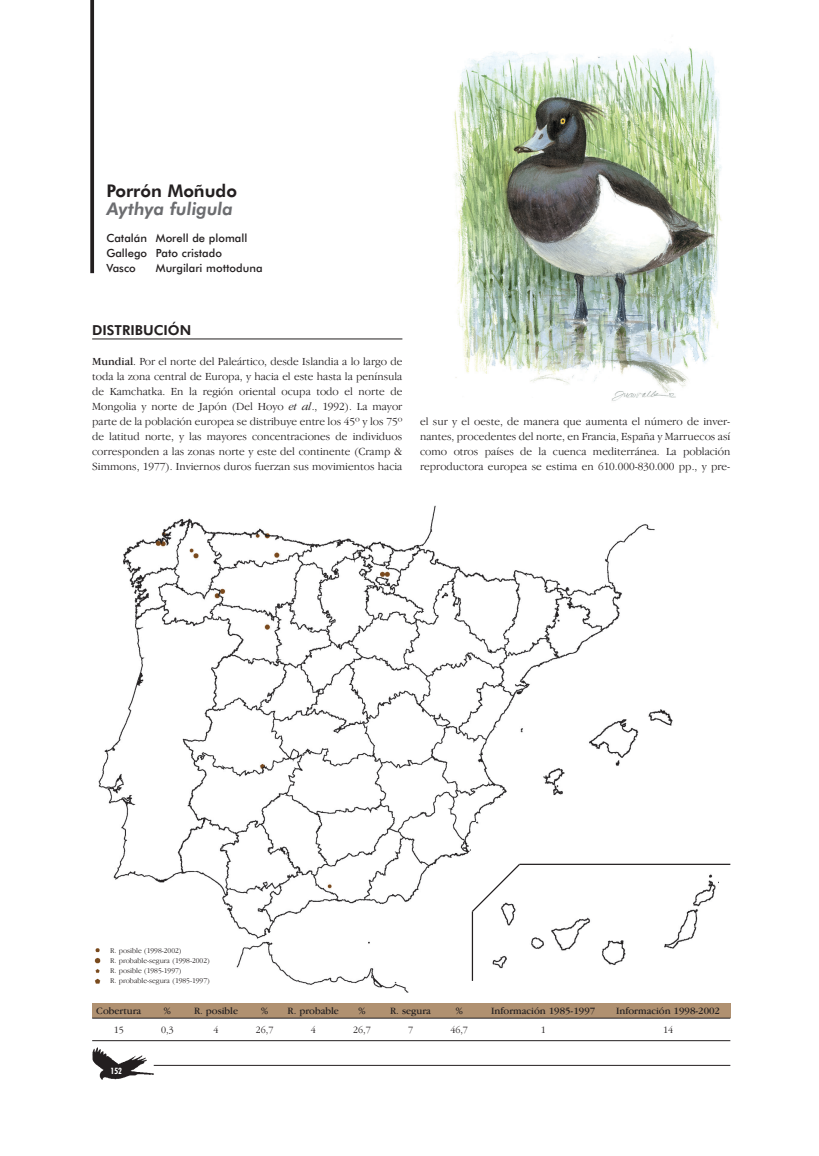
<style>
.page{position:relative;width:819px;height:1156px;background:#fff}
.page>*{position:absolute;margin:0;border:0;box-sizing:border-box;transform-origin:0 0}
.t1{font:italic 800 17.5px "Futura BT";color:#6c6d70}
.t2{font:800 17.5px "Futura BT";color:#231f20}
.t3{font:800 13.75px "Futura BT";color:#231f20}
.t4{font:300 11.25px/15px "Garamond IT Cby BT";color:#231f20;text-align:justify}
.t5{font:500 11.25px/15px "Futura BT";color:#231f20}
.t6{font:10px "Garamond IT Cby BT";color:#231f20}
.t7{font:300 10px "Garamond IT Cby BT";color:#231f20}
.t8{font:700 condensed 8.75px "Futura BT";color:#fff}
.t9{font:300 7.5px/10px "Garamond IT Cby BT";color:#231f20}
.s1{font-weight:400}
.s2{font-style:italic}
</style>
<div class="page">
<img style="left:98px;top:505px;width:620px;height:487px">
<hr style="left:472px;top:911px;width:1px;height:69px;background:#231f20">
<svg style="left:470px;top:862px;width:51px;height:51px"></svg>
<hr style="left:519px;top:863px;width:211px;height:1px;background:#231f20">
<img style="left:453px;top:47px;width:269px;height:354px">
<hr style="left:92px;top:338px;width:310px;height:1px;background:#231f20">
<svg style="left:90px;top:0;width:4px;height:273px"></svg>
<div style="left:92px;top:1002px;width:638px;height:15px;background:#b09171"></div>
<hr style="left:92px;top:1017px;width:638px;height:1px;background:#231f20">
<hr style="left:92px;top:1040px;width:638px;height:1px;background:#231f20">
<img style="left:94px;top:945px;width:14px;height:40px">
<img style="left:92px;top:1047px;width:68px;height:33px">
<hr style="left:154px;top:1064px;width:576px;height:1px;background:#231f20">
<h1 class="t2" style="left:106px;top:184px;width:132px">Porrón Moñudo</h1>
<h1 class="t1" style="left:106px;top:202px;width:128px">Aythya fuligula</h1>
<p class="t5" style="left:106px;top:232px;width:142px">Catalán Morell de plomall<br>Gallego Pato cristado<br>Vasco</p>
<p class="t5" style="left:156px;top:262px;width:108px">Murgilari mottoduna</p>
<p class="t3" style="left:92px;top:324px;width:101px">DISTRIBUCIÓN</p>
<p class="t4" style="left:92px;top:355px;width:312px"><span class="s1">Mundial</span>. Por el norte del Paleártico, desde Islandia a lo largo de toda la zona central de Europa, y hacia el este hasta la península de Kamchatka. En la región oriental ocupa todo el norte de Mongolia y norte de Japón (Del Hoyo <span class="s2">et al</span>., 1992). La mayor parte de la población europea se distribuye entre los 45º y los 75º de latitud norte, y las mayores concentraciones de individuos corresponden a las zonas norte y este del continente (Cramp &amp; Simmons, 1977). Inviernos duros fuerzan sus movimientos hacia</p>
<p class="t4" style="left:420px;top:415px;width:312px">el sur y el oeste, de manera que aumenta el número de inver&shy;nantes, procedentes del norte, en Francia, España y Marruecos así como otros países de la cuenca mediterránea. La población reproductora europea se estima en 610.000-830.000 pp., y pre-</p>
<p class="t9" style="left:110px;top:946px;width:101px">R. posible (1998-2002)<br>R. probable-segura (1998-2002)<br>R. posible (1985-1997)<br>R. probable-segura (1985-1997)</p>
<p class="t6" style="left:96px;top:1007px;width:46px">Cobertura</p>
<p class="t7" style="left:114px;top:1025px;width:12px">15</p>
<p class="t8" style="left:110px;top:1066px;width:13px">152</p>
<p class="t6" style="left:164px;top:1007px;width:9px">%</p>
<p class="t7" style="left:161px;top:1025px;width:14px">0,3</p>
<p class="t6" style="left:194px;top:1007px;width:46px">R. posible</p>
<p class="t7" style="left:213px;top:1025px;width:7px">4</p>
<p class="t6" style="left:261px;top:1007px;width:9px">%</p>
<p class="t7" style="left:256px;top:1025px;width:19px">26,7</p>
<p class="t6" style="left:287px;top:1007px;width:53px">R. probable</p>
<p class="t7" style="left:311px;top:1025px;width:7px">4</p>
<p class="t6" style="left:358px;top:1007px;width:9px">%</p>
<p class="t7" style="left:353px;top:1025px;width:19px">26,7</p>
<p class="t6" style="left:390px;top:1007px;width:42px">R. segura</p>
<p class="t7" style="left:408px;top:1025px;width:7px">7</p>
<p class="t6" style="left:455px;top:1007px;width:9px">%</p>
<p class="t7" style="left:450px;top:1025px;width:19px">46,7</p>
<p class="t6" style="left:491px;top:1007px;width:105px">Información 1985-1997</p>
<p class="t7" style="left:540px;top:1025px;width:7px">1</p>
<p class="t6" style="left:616px;top:1007px;width:105px">Información 1998-2002</p>
<p class="t7" style="left:663px;top:1025px;width:12px">14</p>
</div>
